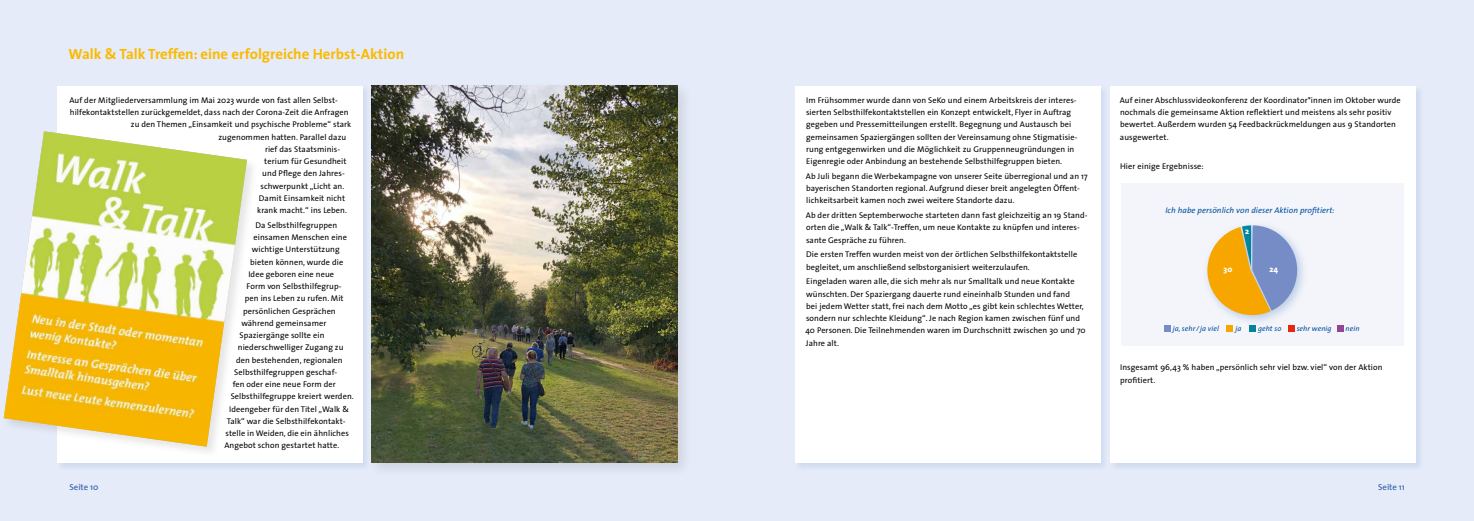
<style>
.page{position:relative;width:1474px;height:521px;background:#fff}
.page>*{position:absolute;margin:0;border:0;box-sizing:border-box;transform-origin:0 0}
.t1{font:700 14.88px "The Sans";color:#fbba00}
.t2{font:600 8.75px "The Sans";color:#416bb2}
.t3{font:8.31px/12.2px "The Sans";letter-spacing:.01em;color:#000}
.t4{font:italic 8.31px "The Sans";letter-spacing:.01em;color:#004f9f}
.t5{font:800 8.31px "The Sans";color:#fff}
.t6{font:italic 7.44px "The Sans";letter-spacing:.01em;color:#004f9f}
</style>
<div class="page">
<div style="left:0;top:0;width:1473px;height:521px;background:#e5ebf8"></div>
<div style="left:56px;top:85px;width:315px;height:386px;background:#004f9f;opacity:.1"></div>
<div style="left:58px;top:86px;width:305px;height:377px;background:#fff"></div>
<div style="left:793px;top:85px;width:315px;height:386px;background:#004f9f;opacity:.1"></div>
<div style="left:795px;top:86px;width:305px;height:377px;background:#fff"></div>
<div style="left:1109px;top:85px;width:315px;height:386px;background:#004f9f;opacity:.1"></div>
<div style="left:1110px;top:86px;width:305px;height:377px;background:#fff"></div>
<div style="left:366px;top:81px;width:326px;height:397px;background:#000;opacity:.1"></div>
<img style="left:371px;top:86px;width:306px;height:376px">
<div style="left:2px;top:130px;width:257px;height:329px;background:#000;opacity:.1"></div>
<img style="left:4px;top:131px;width:243px;height:316px">
<div style="left:1121px;top:184px;width:282px;height:162px;background:#f4f5fb"></div>
<div style="left:1201px;top:219px;width:107px;height:108px;background:#004f9f;opacity:.25"></div>
<svg style="left:1207px;top:225px;width:90px;height:90px"></svg>
<div style="left:1164px;top:325px;width:6px;height:7px;background:#758cc6"></div>
<div style="left:1226px;top:325px;width:6px;height:7px;background:#f7a600"></div>
<div style="left:1249px;top:325px;width:6px;height:7px;background:#00859c"></div>
<div style="left:1288px;top:325px;width:6px;height:7px;background:#e32713"></div>
<div style="left:1337px;top:325px;width:6px;height:7px;background:#924694"></div>
<h1 class="t1" style="left:69px;top:41px;width:337px">Walk &amp; Talk Treffen: eine erfolgreiche Herbst-Aktion</h1>
<p class="t3" style="left:69px;top:94px;width:270px">Auf der Mitgliederversammlung im Mai 2023 wurde von fast allen Selbst-</p>
<p class="t3" style="left:70px;top:106px;width:280px">hilfekontaktstellen zurückgemeldet, dass nach der Corona-Zeit die Anfragen</p>
<p class="t3" style="left:131px;top:118px;width:222px">zu den Themen „Einsamkeit und psychische Probleme“ stark</p>
<p class="t3" style="left:218px;top:130px;width:129px">zugenommen hatten. Parallel dazu</p>
<p class="t3" style="left:265px;top:143px;width:77px">rief das Staatsminis-</p>
<p class="t3" style="left:264px;top:155px;width:84px">terium für Gesundheit</p>
<p class="t3" style="left:262px;top:167px;width:84px">und Pflege den Jahres-</p>
<p class="t3" style="left:260px;top:179px;width:85px">schwerpunkt „Licht an.</p>
<p class="t3" style="left:259px;top:192px;width:88px">Damit Einsamkeit nicht</p>
<p class="t3" style="left:257px;top:204px;width:91px">krank macht.“ ins Leben.</p>
<p class="t3" style="left:255px;top:219px;width:83px">Da Selbsthilfegruppen</p>
<p class="t3" style="left:253px;top:231px;width:95px">einsamen Menschen eine</p>
<p class="t3" style="left:252px;top:243px;width:89px">wichtige Unterstützung</p>
<p class="t3" style="left:250px;top:255px;width:95px">bieten können, wurde die</p>
<p class="t3" style="left:248px;top:268px;width:87px">Idee geboren eine neue</p>
<p class="t3" style="left:247px;top:280px;width:96px">Form von Selbsthilfegrup-</p>
<p class="t3" style="left:245px;top:292px;width:100px">pen ins Leben zu rufen. Mit</p>
<p class="t3" style="left:243px;top:304px;width:94px">persönlichen Gesprächen</p>
<p class="t3" style="left:241px;top:317px;width:86px">während gemeinsamer</p>
<p class="t3" style="left:239px;top:329px;width:86px">Spaziergänge sollte ein</p>
<p class="t3" style="left:238px;top:341px;width:107px">niederschwelliger Zugang zu</p>
<p class="t3" style="left:236px;top:353px;width:108px">den bestehenden, regionalen</p>
<p class="t3" style="left:234px;top:366px;width:104px">Selbsthilfegruppen geschaf-</p>
<p class="t3" style="left:233px;top:378px;width:104px">fen oder eine neue Form der</p>
<p class="t3" style="left:231px;top:390px;width:125px">Selbsthilfegruppe kreiert werden.</p>
<p class="t3" style="left:229px;top:402px;width:121px">Ideengeber für den Titel „Walk &amp;</p>
<p class="t3" style="left:227px;top:415px;width:120px">Talk“ war die Selbsthilfekontakt-</p>
<p class="t3" style="left:225px;top:427px;width:125px">stelle in Weiden, die ein ähnliches</p>
<p class="t3" style="left:224px;top:439px;width:116px">Angebot schon gestartet hatte.</p>
<p class="t3" style="left:806px;top:94px;width:273px">Im Frühsommer wurde dann von SeKo und einem Arbeitskreis der interes&shy;sierten Selbsthilfekontaktstellen ein Konzept entwickelt, Flyer in Auftrag gegeben und Pressemitteilungen erstellt. Begegnung und Austausch bei gemeinsamen Spaziergängen sollten der Vereinsamung ohne Stigmatisie&shy;rung entgegenwirken und die Möglichkeit zu Gruppenneugründungen in Eigenregie oder Anbindung an bestehende Selbsthilfegruppen bieten.</p>
<p class="t3" style="left:805px;top:170px;width:283px">Ab Juli begann die Werbekampagne von unserer Seite überregional und an 17 bayerischen Standorten regional. Aufgrund dieser breit angelegten Öffent&shy;lichkeitsarbeit kamen noch zwei weitere Standorte dazu.</p>
<p class="t3" style="left:805px;top:209px;width:283px">Ab der dritten Septemberwoche starteten dann fast gleichzeitig an 19 Stand&shy;orten die „Walk &amp; Talk“-Treffen, um neue Kontakte zu knüpfen und interes&shy;sante Gespräche zu führen.</p>
<p class="t3" style="left:806px;top:248px;width:272px">Die ersten Treffen wurden meist von der örtlichen Selbsthilfekontaktstelle begleitet, um anschließend selbstorganisiert weiterzulaufen.</p>
<p class="t3" style="left:805px;top:275px;width:282px">Eingeladen waren alle, die sich mehr als nur Smalltalk und neue Kontakte wünschten. Der Spaziergang dauerte rund eineinhalb Stunden und fand<br>bei jedem Wetter statt, frei nach dem Motto „es gibt kein schlechtes Wetter, sondern nur schlechte Kleidung“. Je nach Region kamen zwischen fünf und 40 Personen. Die Teilnehmenden waren im Durchschnitt zwischen 30 und 70<br>Jahre alt.</p>
<p class="t3" style="left:1119px;top:94px;width:282px">Auf einer Abschlussvideokonferenz der Koordinator*innen im Oktober wurde nochmals die gemeinsame Aktion reflektiert und meistens als sehr positiv bewertet. Außerdem wurden 54 Feedbackrückmeldungen aus 9 Standorten ausgewertet.</p>
<p class="t3" style="left:1120px;top:160px;width:85px">Hier einige Ergebnisse:</p>
<p class="t4" style="left:1165px;top:203px;width:171px">Ich habe persönlich von dieser Aktion profitiert:</p>
<p class="t5" style="left:1245px;top:224px;width:5px">2</p>
<p class="t5" style="left:1223px;top:262px;width:10px">30</p>
<p class="t5" style="left:1269px;top:262px;width:10px">24</p>
<p class="t6" style="left:1172px;top:322px;width:48px">ja, sehr / ja viel</p>
<p class="t6" style="left:1235px;top:322px;width:7px">ja</p>
<p class="t6" style="left:1257px;top:322px;width:25px">geht so</p>
<p class="t6" style="left:1296px;top:322px;width:36px">sehr wenig</p>
<p class="t6" style="left:1345px;top:322px;width:16px">nein</p>
<p class="t3" style="left:1120px;top:361px;width:264px">Insgesamt 96,43 % haben „persönlich sehr viel bzw. viel“ von der Aktion profitiert.</p>
<p class="t2" style="left:69px;top:480px;width:31px">Seite 10</p>
<p class="t2" style="left:1378px;top:480px;width:28px">Seite 11</p>
</div>
